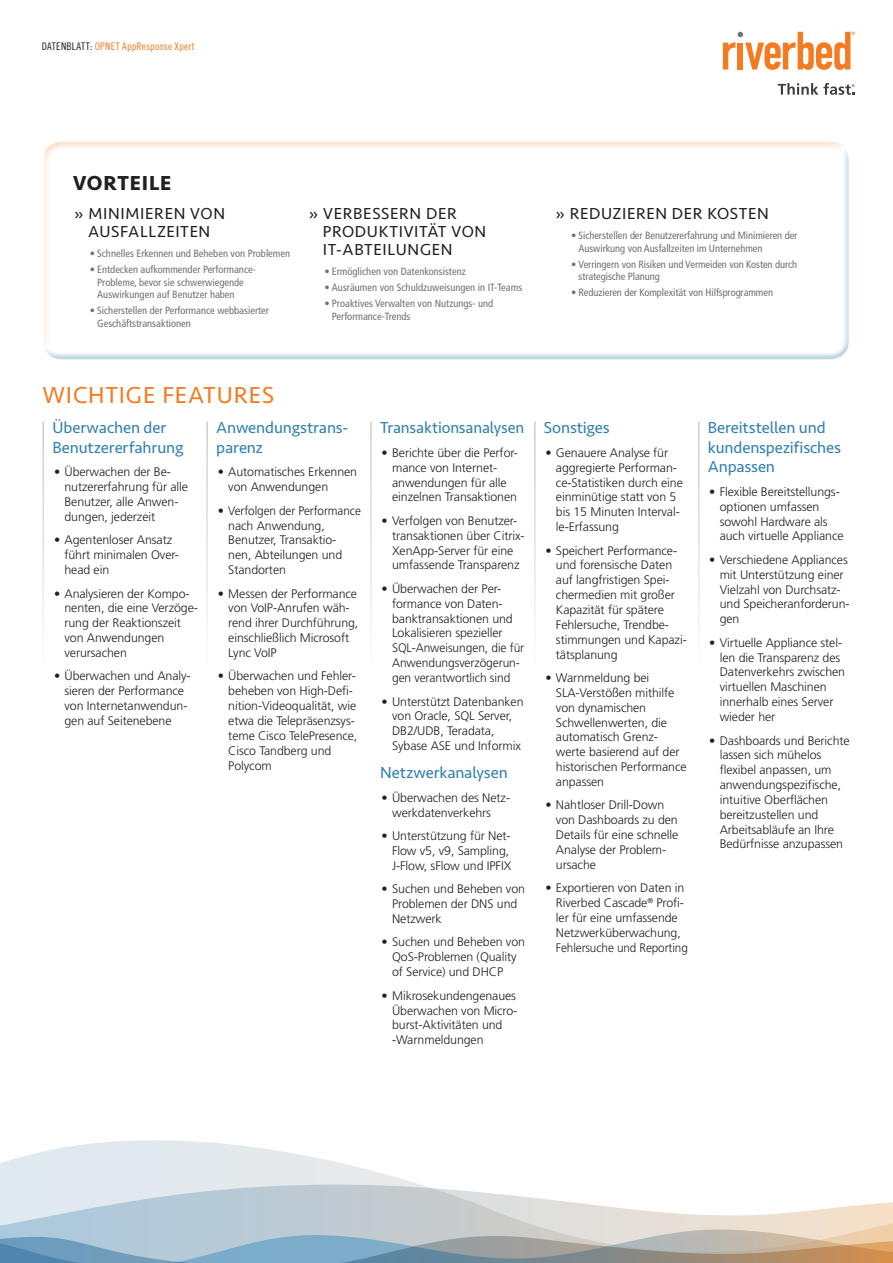
<style>
.page{position:relative;width:893px;height:1263px;background:#fff}
.page>*{position:absolute;margin:0;border:0;box-sizing:border-box;transform-origin:0 0}
.t1{font:24px "Seravek Basic";letter-spacing:.035em;color:#f47b21}
.t2{font:700 21px "Seravek Basic";letter-spacing:.035em;color:#231f20}
.t3{font:16.5px/19.5px "Seravek Basic";letter-spacing:-.01em;color:#3281b0}
.t4{font:16.5px/18px "Seravek Basic";letter-spacing:.04em;color:#231f20;text-align:center}
.t5{font:300 12.3px/14.9px "Frutiger LT Std";letter-spacing:-.005em;color:#231f20}
.t6{font:condensed 10.5px/12.8px "Frutiger LT Std";color:#717074}
.t7{font:10.5px "Trade Gothic Cond Eighteen";letter-spacing:.015em;color:#f47b21}
.s1{color:#231f20}
</style>
<div class="page">
<svg style="left:0;top:1140px;width:418px;height:44px"></svg>
<svg style="left:0;top:1184px;width:893px;height:25px"></svg>
<svg style="left:0;top:1209px;width:893px;height:26px;background:#cfd4d4"></svg>
<svg style="left:0;top:1235px;width:893px;height:28px;background:#9ca9ad"></svg>
<div style="left:43px;top:140px;width:807px;height:209px;background:#f47b21;opacity:.27"></div>
<div style="left:43px;top:146px;width:807px;height:213px;background:#fff"></div>
<svg style="left:723px;top:32px;width:132px;height:38px"></svg>
<svg style="left:778px;top:83px;width:76px;height:12px"></svg>
<p class="t7" style="left:42px;top:40px;width:154px"><span class="s1">DATENBLATT:</span> OPNET AppResponse Xpert</p>
<h2 class="t2" style="left:73px;top:170px;width:99px">VORTEILE</h2>
<h3 class="t4" style="left:74px;top:205px;width:152px">» MINIMIEREN VON<br>AUSFALLZEITEN</h3>
<p class="t6" style="left:90px;top:247px;width:202px">• Schnelles Erkennen und Beheben von Problemen</p>
<p class="t6" style="left:97px;top:263px;width:160px;text-indent:-7px">• Entdecken aufkommender Performance-<br>Probleme, bevor sie schwerwiegende<br>Auswirkungen auf Benutzer haben</p>
<p class="t6" style="left:97px;top:304px;width:173px;text-indent:-7px">• Sicherstellen der Performance webbasierter<br>Geschäftstransaktionen</p>
<h3 class="t4" style="left:323px;top:205px;width:165px;text-align:left;text-indent:-14px">» VERBESSERN DER<br>PRODUKTIVITÄT VON<br>IT-ABTEILUNGEN</h3>
<p class="t6" style="left:324px;top:265px;width:143px">• Ermöglichen von Datenkonsistenz</p>
<p class="t6" style="left:324px;top:281px;width:199px">• Ausräumen von Schuldzuweisungen in IT-Teams</p>
<p class="t6" style="left:332px;top:297px;width:163px;text-indent:-7px">• Proaktives Verwalten von Nutzungs- und<br>Performance-Trends</p>
<h3 class="t4" style="left:555px;top:205px;width:215px">» REDUZIEREN DER KOSTEN</h3>
<p class="t6" style="left:579px;top:229px;width:220px;text-indent:-7px">• Sicherstellen der Benutzererfahrung und Minimieren der<br>Auswirkung von Ausfallzeiten im Unternehmen</p>
<p class="t6" style="left:579px;top:258px;width:220px;text-indent:-7px">• Verringern von Risiken und Vermeiden von Kosten durch strategische Planung</p>
<p class="t6" style="left:571px;top:286px;width:204px">• Reduzieren der Komplexität von Hilfsprogrammen</p>
<h1 class="t1" style="left:42px;top:381px;width:233px">WICHTIGE FEATURES</h1>
<h3 class="t3" style="left:52px;top:418px;width:133px">Überwachen der<br>Benutzererfahrung</h3>
<p class="t5" style="left:64px;top:465px;width:125px;text-indent:-10px">• Überwachen der Be&shy;nutzererfahrung für alle<br>Benutzer, alle Anwen&shy;dungen, jederzeit</p>
<p class="t5" style="left:64px;top:533px;width:116px;text-indent:-10px">• Agentenloser Ansatz führt minimalen Over&shy;head ein</p>
<p class="t5" style="left:64px;top:586px;width:135px;text-indent:-10px">• Analysieren der Kompo&shy;nenten, die eine Verzöge&shy;rung der Reaktionszeit von Anwendungen verursachen</p>
<p class="t5" style="left:64px;top:669px;width:128px;text-indent:-10px">• Überwachen und Analy&shy;sieren der Performance von Internetanwendun&shy;gen auf Seitenebene</p>
<h3 class="t3" style="left:216px;top:418px;width:134px">Anwendungstrans&shy;parenz</h3>
<p class="t5" style="left:228px;top:465px;width:130px;text-indent:-10px">• Automatisches Erkennen von Anwendungen</p>
<p class="t5" style="left:228px;top:503px;width:134px;text-indent:-10px">• Verfolgen der Performance nach Anwendung,<br>Benutzer, Transaktio&shy;nen, Abteilungen und<br>Standorten</p>
<p class="t5" style="left:228px;top:586px;width:132px;text-indent:-10px">• Messen der Performance von VoIP-Anrufen wäh&shy;rend ihrer Durchführung, einschließlich Microsoft<br>Lync VoIP</p>
<p class="t5" style="left:228px;top:669px;width:131px;text-indent:-10px">• Überwachen und Fehler&shy;beheben von High-Defi&shy;nition-Videoqualität, wie etwa die Telepräsenzsys&shy;teme Cisco TelePresence,<br>Cisco Tandberg und<br>Polycom</p>
<h3 class="t3" style="left:380px;top:418px;width:146px">Transaktionsanalysen</h3>
<p class="t5" style="left:392px;top:445px;width:127px;text-indent:-10px">• Berichte über die Perfor&shy;mance von Internet&shy;anwendungen für alle einzelnen Transaktionen</p>
<p class="t5" style="left:392px;top:513px;width:134px;text-indent:-10px">• Verfolgen von Benutzer&shy;transaktionen über Citrix-<br>XenApp-Server für eine umfassende Transparenz</p>
<p class="t5" style="left:392px;top:581px;width:134px;text-indent:-10px">• Überwachen der Per&shy;formance von Daten&shy;banktransaktionen und<br>Lokalisieren spezieller<br>SQL-Anweisungen, die für<br>Anwendungsverzögerun&shy;gen verantwortlich sind</p>
<p class="t5" style="left:392px;top:694px;width:133px;text-indent:-10px">• Unterstützt Datenbanken von Oracle, SQL Server,<br>DB2/UDB, Teradata,<br>Sybase ASE und Informix</p>
<h3 class="t3" style="left:380px;top:763px;width:129px">Netzwerkanalysen</h3>
<p class="t5" style="left:392px;top:790px;width:119px;text-indent:-10px">• Überwachen des Netz&shy;werkdatenverkehrs</p>
<p class="t5" style="left:392px;top:828px;width:121px;text-indent:-10px">• Unterstützung für Net-<br>Flow v5, v9, Sampling,<br>J-Flow, sFlow und IPFIX</p>
<p class="t5" style="left:392px;top:882px;width:134px;text-indent:-10px">• Suchen und Beheben von<br>Problemen der DNS und<br>Netzwerk</p>
<p class="t5" style="left:392px;top:935px;width:134px;text-indent:-10px">• Suchen und Beheben von<br>QoS-Problemen (Quality of Service) und DHCP</p>
<p class="t5" style="left:392px;top:988px;width:127px;text-indent:-10px">• Mikrosekundengenaues<br>Überwachen von Micro&shy;burst-Aktivitäten und -Warnmeldungen</p>
<h3 class="t3" style="left:544px;top:418px;width:67px">Sonstiges</h3>
<p class="t5" style="left:556px;top:445px;width:128px;text-indent:-10px">• Genauere Analyse für aggregierte Performan&shy;ce-Statistiken durch eine einminütige statt von 5 bis 15 Minuten Interval&shy;le-Erfassung</p>
<p class="t5" style="left:556px;top:543px;width:132px;text-indent:-10px">• Speichert Performance&shy;und forensische Daten auf langfristigen Spei&shy;chermedien mit großer<br>Kapazität für spätere<br>Fehlersuche, Trendbe&shy;stimmungen und Kapazi&shy;tätsplanung</p>
<p class="t5" style="left:556px;top:670px;width:132px;text-indent:-10px">• Warnmeldung bei<br>SLA-Verstößen mithilfe von dynamischen<br>Schwellenwerten, die automatisch Grenz&shy;werte basierend auf der historischen Performance anpassen</p>
<p class="t5" style="left:556px;top:798px;width:124px;text-indent:-10px">• Nahtloser Drill-Down von Dashboards zu den<br>Details für eine schnelle<br>Analyse der Problem&shy;ursache</p>
<p class="t5" style="left:556px;top:881px;width:133px;text-indent:-10px">• Exportieren von Daten in<br>Riverbed Cascade<sup>®</sup> Profi&shy;ler für eine umfassende<br>Netzwerküberwachung,<br>Fehlersuche und Reporting</p>
<h3 class="t3" style="left:708px;top:418px;width:135px">Bereitstellen und kundenspezifisches<br>Anpassen</h3>
<p class="t5" style="left:720px;top:484px;width:125px;text-indent:-10px">• Flexible Bereitstellungs&shy;optionen umfassen sowohl Hardware als auch virtuelle Appliance</p>
<p class="t5" style="left:720px;top:552px;width:131px;text-indent:-10px">• Verschiedene Appliances mit Unterstützung einer<br>Vielzahl von Durchsatz&shy;und Speicheranforderun&shy;gen</p>
<p class="t5" style="left:720px;top:635px;width:127px;text-indent:-10px">• Virtuelle Appliance stel&shy;len die Transparenz des<br>Datenverkehrs zwischen virtuellen Maschinen innerhalb eines Server wieder her</p>
<p class="t5" style="left:720px;top:733px;width:131px;text-indent:-10px">• Dashboards und Berichte lassen sich mühelos flexibel anpassen, um anwendungspezifische, intuitive Oberflächen bereitzustellen und<br>Arbeitsabläufe an Ihre<br>Bedürfnisse anzupassen</p>
</div>
